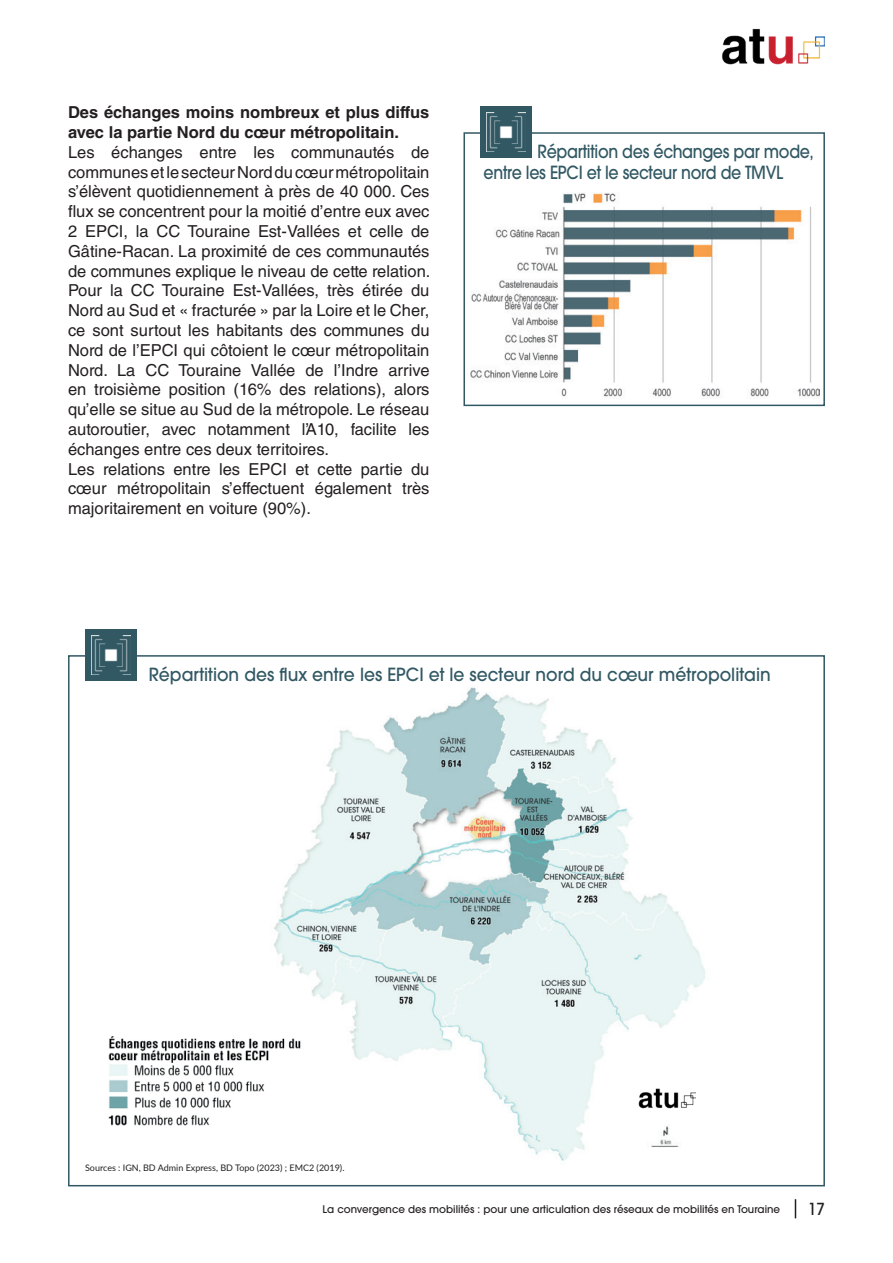
<style>
.page{position:relative;width:893px;height:1263px;background:#fff}
.page>*{position:absolute;margin:0;border:0;box-sizing:border-box;transform-origin:0 0}
.t1{font:500 18px "ITC Avant Garde Pro";letter-spacing:-.01em;color:#315863;scale:.95 1}
.t2{font:500 18px/21px "ITC Avant Garde Pro";letter-spacing:-.01em;color:#315863;scale:.88 1}
.t3{font:16.5px/19.8px "Helvetica LT Std";color:#231f20}
.t4{font:700 16.5px/19.8px "Helvetica LT Std";color:#231f20}
.t5{font:500 16.5px "ITC Avant Garde Pro";color:#231f20;scale:.95 1}
.t6{font:500 10.5px "ITC Avant Garde Pro";color:#231f20}
.t7{font:9px "Lato";color:#231f20}
</style>
<div class="page">
<img style="left:722px;top:28px;width:103px;height:37px">
<img style="left:274px;top:687px;width:431px;height:474px">
<div style="left:85px;top:629px;width:52px;height:52px;background:#315863"></div>
<img style="left:91px;top:636px;width:39px;height:39px">
<img style="left:108px;top:1033px;width:239px;height:117px">
<div style="left:463px;top:132px;width:362px;height:274px;border:2px solid #315863"></div>
<div style="left:480px;top:106px;width:52px;height:52px;background:#315863"></div>
<img style="left:487px;top:113px;width:39px;height:39px">
<img style="left:470px;top:193px;width:349px;height:204px">
<svg style="left:795px;top:1199px;width:1px;height:19px"></svg>
<img style="left:638px;top:1084px;width:58px;height:29px">
<p class="t4" style="left:68px;top:102px;width:363px">Des échanges moins nombreux et plus diffus avec la partie Nord du cœur métropolitain.</p>
<p class="t3" style="left:68px;top:142px;width:364px">Les échanges entre les communautés de communes et le secteur Nord du cœur métropolitain s’élèvent quotidiennement à près de 40 000. Ces flux se concentrent pour la moitié d’entre eux avec 2 EPCI, la CC Touraine Est-Vallées et celle de Gâtine-Racan. La proximité de ces communautés de communes explique le niveau de cette relation.<br>Pour la CC Touraine Est-Vallées, très étirée du Nord au Sud et « fracturée » par la Loire et le Cher, ce sont surtout les habitants des communes du Nord de l’EPCI qui côtoient le cœur métropolitain Nord. La CC Touraine Vallée de l’Indre arrive en troisième position (16% des relations), alors qu’elle se situe au Sud de la métropole. Le réseau autoroutier, avec notamment l’A10, facilite les échanges entre ces deux territoires.<br>Les relations entre les EPCI et cette partie du cœur métropolitain s’effectuent également très majoritairement en voiture (90%).</p>
<p class="t2" style="left:484px;top:141px;width:377px;text-indent:54px">Répartition des échanges par mode, entre les EPCI et le secteur nord de TMVL</p>
<p class="t1" style="left:149px;top:663px;width:656px">Répartition des flux entre les EPCI et le secteur nord du cœur métropolitain</p>
<p class="t7" style="left:85px;top:1161px;width:261px">Sources : IGN, BD Admin Express, BD Topo (2023) ; EMC2 (2019).</p>
<p class="t6" style="left:323px;top:1202px;width:459px">La convergence des mobilités : pour une articulation des réseaux de mobilités en Touraine</p>
<p class="t5" style="left:808px;top:1198px;width:20px">17</p>
</div>
